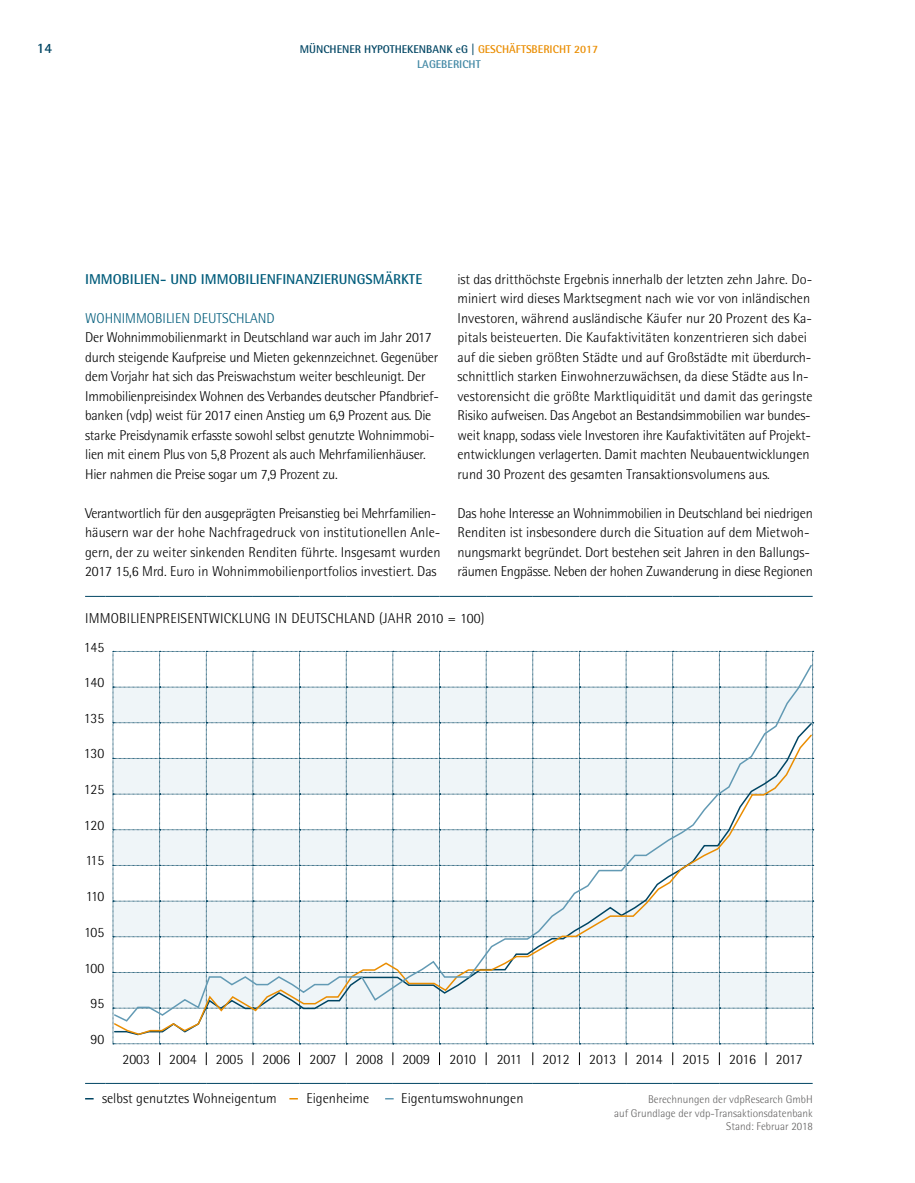
<style>
.page{position:relative;width:915px;height:1183px;background:#fff}
.page>*{position:absolute;margin:0;border:0;box-sizing:border-box;transform-origin:0 0}
.t1{font:300 14.25px/19.5px "Rotis Semi Sans Pro";letter-spacing:-.01em;color:#000}
.t2{font:300 14.25px "Rotis Semi Sans Pro";letter-spacing:.015em;color:#000}
.t3{font:700 14.25px "Rotis Semi Sans Pro";color:#005c7b}
.t4{font:300 14.25px "Rotis Semi Sans Pro";color:#005c7b}
.t5{font:700 14.25px "Rotis Semi Sans Pro";color:#004563}
.t6{font:300 11.25px/13.5px "Rotis Semi Sans Pro";color:#646363;text-align:right}
.t7{font:700 11.25px/15.3px "Rotis Semi Sans Pro";color:#004563;text-align:center}
.s1{color:#ea8d00}
.s2{color:#4087a4}
</style>
<div class="page">
<svg style="left:85px;top:596px;width:28px;height:1px"></svg>
<hr style="left:113px;top:596px;width:46px;height:1px;background:#004563">
<hr style="left:159px;top:596px;width:47px;height:1px;background:#004563">
<hr style="left:206px;top:596px;width:47px;height:1px;background:#004563">
<hr style="left:253px;top:596px;width:46px;height:1px;background:#004563">
<hr style="left:299px;top:596px;width:47px;height:1px;background:#004563">
<hr style="left:346px;top:596px;width:47px;height:1px;background:#004563">
<hr style="left:393px;top:596px;width:46px;height:1px;background:#004563">
<hr style="left:439px;top:596px;width:47px;height:1px;background:#004563">
<hr style="left:486px;top:596px;width:46px;height:1px;background:#004563">
<hr style="left:532px;top:596px;width:47px;height:1px;background:#004563">
<hr style="left:579px;top:596px;width:47px;height:1px;background:#004563">
<hr style="left:626px;top:596px;width:46px;height:1px;background:#004563">
<hr style="left:672px;top:596px;width:47px;height:1px;background:#004563">
<hr style="left:719px;top:596px;width:46px;height:1px;background:#004563">
<hr style="left:765px;top:596px;width:47px;height:1px;background:#004563">
<svg style="left:85px;top:1082px;width:28px;height:1px"></svg>
<hr style="left:113px;top:1082px;width:46px;height:1px;background:#004563">
<hr style="left:159px;top:1082px;width:47px;height:1px;background:#004563">
<hr style="left:206px;top:1082px;width:47px;height:1px;background:#004563">
<hr style="left:253px;top:1082px;width:46px;height:1px;background:#004563">
<hr style="left:299px;top:1082px;width:47px;height:1px;background:#004563">
<hr style="left:346px;top:1082px;width:47px;height:1px;background:#004563">
<hr style="left:393px;top:1082px;width:46px;height:1px;background:#004563">
<hr style="left:439px;top:1082px;width:47px;height:1px;background:#004563">
<hr style="left:486px;top:1082px;width:46px;height:1px;background:#004563">
<hr style="left:532px;top:1082px;width:47px;height:1px;background:#004563">
<hr style="left:579px;top:1082px;width:47px;height:1px;background:#004563">
<hr style="left:626px;top:1082px;width:46px;height:1px;background:#004563">
<hr style="left:672px;top:1082px;width:47px;height:1px;background:#004563">
<hr style="left:719px;top:1082px;width:46px;height:1px;background:#004563">
<hr style="left:765px;top:1082px;width:47px;height:1px;background:#004563">
<svg style="left:159px;top:1052px;width:1px;height:12px"></svg>
<svg style="left:206px;top:1052px;width:1px;height:12px"></svg>
<svg style="left:252px;top:1052px;width:1px;height:12px"></svg>
<svg style="left:299px;top:1052px;width:1px;height:12px"></svg>
<svg style="left:346px;top:1052px;width:1px;height:12px"></svg>
<svg style="left:392px;top:1052px;width:1px;height:12px"></svg>
<svg style="left:439px;top:1052px;width:1px;height:12px"></svg>
<svg style="left:485px;top:1052px;width:1px;height:12px"></svg>
<svg style="left:532px;top:1052px;width:1px;height:12px"></svg>
<svg style="left:579px;top:1052px;width:1px;height:12px"></svg>
<svg style="left:625px;top:1052px;width:1px;height:12px"></svg>
<svg style="left:672px;top:1052px;width:1px;height:12px"></svg>
<svg style="left:718px;top:1052px;width:1px;height:12px"></svg>
<svg style="left:765px;top:1052px;width:1px;height:12px"></svg>
<svg style="left:113px;top:651px;width:700px;height:393px"></svg>
<svg style="left:113px;top:733px;width:700px;height:302px"></svg>
<svg style="left:113px;top:663px;width:699px;height:359px"></svg>
<p class="t5" style="left:37px;top:39px;width:17px">14</p>
<p class="t7" style="left:299px;top:41px;width:300px">MÜNCHENER HYPOTHEKENBANK eG | <span class="s1">GESCHÄFTSBERICHT 2017<br></span><span class="s2">LAGEBERICHT</span></p>
<p class="t3" style="left:85px;top:270px;width:338px">IMMOBILIEN- UND IMMOBILIENFINANZIERUNGSMÄRKTE</p>
<p class="t4" style="left:85px;top:310px;width:191px">WOHNIMMOBILIEN DEUTSCHLAND</p>
<p class="t1" style="left:85px;top:328px;width:355px">Der Wohnimmobilienmarkt in Deutschland war auch im Jahr 2017 durch steigende Kaufpreise und Mieten gekennzeichnet. Gegenüber dem Vorjahr hat sich das Preiswachstum weiter beschleunigt. Der Immobilienpreisindex Wohnen des Verbandes deutscher Pfandbrief&shy;banken (vdp) weist für 2017 einen Anstieg um 6,9 Prozent aus. Die starke Preisdynamik erfasste sowohl selbst genutzte Wohnimmobi&shy;lien mit einem Plus von 5,8 Prozent als auch Mehrfamilienhäuser.<br>Hier nahmen die Preise sogar um 7,9 Prozent zu.</p>
<p class="t1" style="left:85px;top:503px;width:357px">Verantwortlich für den ausgeprägten Preisanstieg bei Mehrfamilien&shy;häusern war der hohe Nachfragedruck von institutionellen Anle&shy;gern, der zu weiter sinkenden Renditen führte. Insgesamt wurden 2017 15,6 Mrd. Euro in Wohnimmobilienportfolios investiert. Das</p>
<p class="t1" style="left:457px;top:269px;width:356px">ist das dritthöchste Ergebnis innerhalb der letzten zehn Jahre. Do&shy;miniert wird dieses Marktsegment nach wie vor von inländischen Investoren, während ausländische Käufer nur 20 Prozent des Ka&shy;pitals beisteuerten. Die Kaufaktivitäten konzentrieren sich dabei auf die sieben größten Städte und auf Großstädte mit überdurch&shy;schnittlich starken Einwohnerzuwächsen, da diese Städte aus In&shy;vestorensicht die größte Marktliquidität und damit das geringste Risiko aufweisen. Das Angebot an Bestandsimmobilien war bundes&shy;weit knapp, sodass viele Investoren ihre Kaufaktivitäten auf Projekt&shy;entwicklungen verlagerten. Damit machten Neubauentwicklungen rund 30 Prozent des gesamten Transaktionsvolumens aus.</p>
<p class="t1" style="left:457px;top:503px;width:357px">Das hohe Interesse an Wohnimmobilien in Deutschland bei niedrigen Renditen ist insbesondere durch die Situation auf dem Mietwoh&shy;nungsmarkt begründet. Dort bestehen seit Jahren in den Ballungs&shy;räumen Engpässe. Neben der hohen Zuwanderung in diese Regionen</p>
<p class="t2" style="left:85px;top:610px;width:401px">IMMOBILIENPREISENTWICKLUNG IN DEUTSCHLAND (JAHR 2010 = 100)</p>
<p class="t1" style="left:84px;top:637px;width:22px">145</p>
<p class="t1" style="left:84px;top:672px;width:22px">140</p>
<p class="t1" style="left:84px;top:708px;width:22px">135</p>
<p class="t1" style="left:84px;top:743px;width:22px">130</p>
<p class="t1" style="left:84px;top:779px;width:22px">125</p>
<p class="t1" style="left:84px;top:815px;width:22px">120</p>
<p class="t1" style="left:85px;top:850px;width:21px">115</p>
<p class="t1" style="left:86px;top:886px;width:20px">110</p>
<p class="t1" style="left:84px;top:922px;width:22px">105</p>
<p class="t1" style="left:84px;top:957px;width:22px">100</p>
<p class="t1" style="left:91px;top:993px;width:15px">95</p>
<p class="t1" style="left:91px;top:1028px;width:15px">90</p>
<p class="t1" style="left:122px;top:1048px;width:29px">2003</p>
<p class="t1" style="left:169px;top:1048px;width:29px">2004</p>
<p class="t1" style="left:216px;top:1048px;width:29px">2005</p>
<p class="t1" style="left:262px;top:1048px;width:29px">2006</p>
<p class="t1" style="left:309px;top:1048px;width:28px">2007</p>
<p class="t1" style="left:355px;top:1048px;width:29px">2008</p>
<p class="t1" style="left:402px;top:1048px;width:29px">2009</p>
<p class="t1" style="left:449px;top:1048px;width:28px">2010</p>
<p class="t1" style="left:496px;top:1048px;width:27px">2011</p>
<p class="t1" style="left:542px;top:1048px;width:28px">2012</p>
<p class="t1" style="left:589px;top:1048px;width:28px">2013</p>
<p class="t1" style="left:635px;top:1048px;width:28px">2014</p>
<p class="t1" style="left:682px;top:1048px;width:28px">2015</p>
<p class="t1" style="left:728px;top:1048px;width:28px">2016</p>
<p class="t1" style="left:775px;top:1048px;width:28px">2017</p>
<p class="t1" style="left:102px;top:1087px;width:176px">selbst genutztes Wohneigentum</p>
<p class="t1" style="left:306px;top:1087px;width:64px">Eigenheime</p>
<p class="t1" style="left:401px;top:1087px;width:124px">Eigentumswohnungen</p>
<p class="t6" style="left:614px;top:1092px;width:200px">Berechnungen der vdpResearch GmbH<br>auf Grundlage der vdp-Transaktionsdatenbank<br>Stand: Februar 2018</p>
</div>
